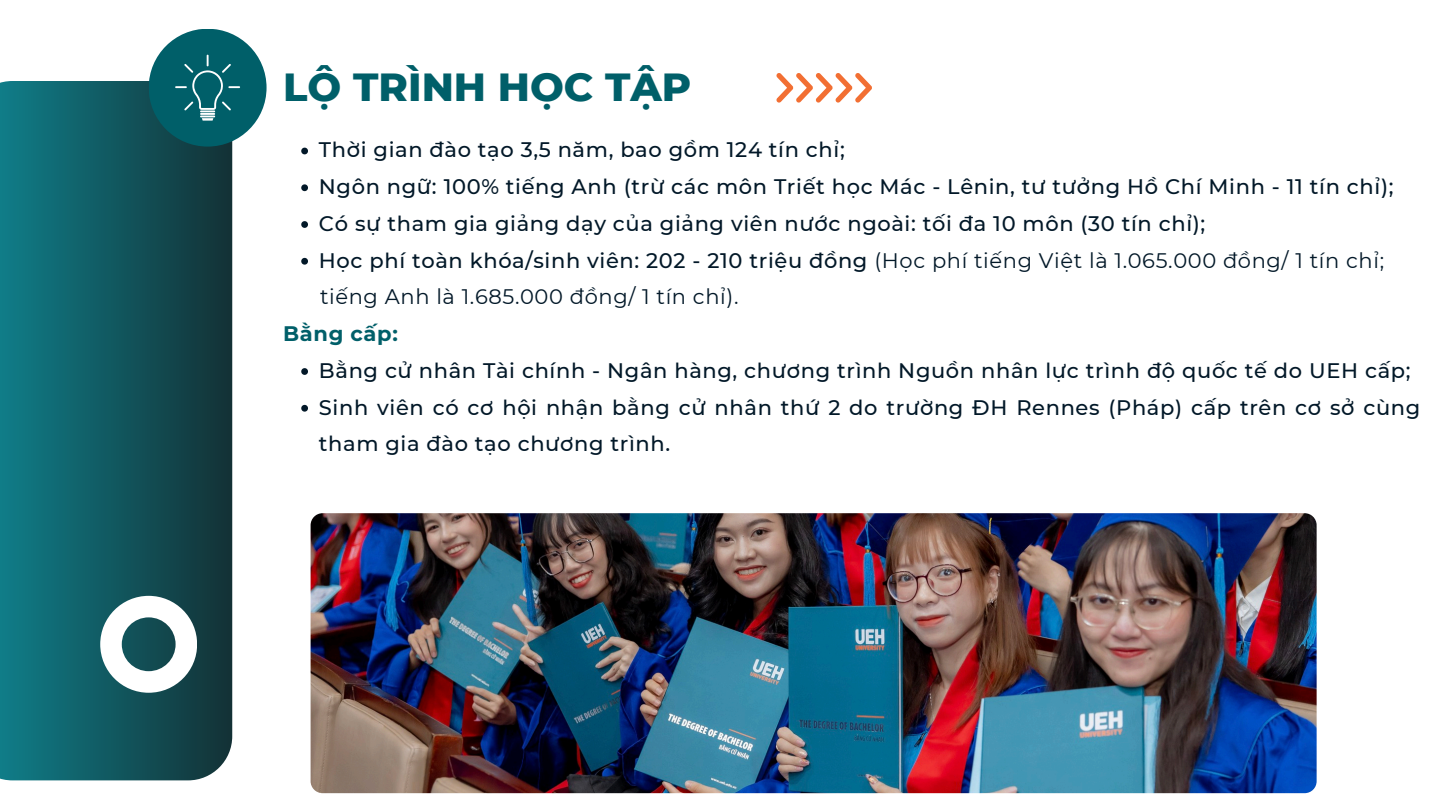
<style>
.page{position:relative;width:1440px;height:810px;background:#fff}
.page>*{position:absolute;margin:0;border:0;box-sizing:border-box;transform-origin:0 0}
.t1{font:800 40px "Montserrat";color:#005f69}
.t2{font:500 21px/36.8px "Montserrat";letter-spacing:.03em;color:#021828}
.t3{font:21px "Montserrat";letter-spacing:.03em;color:#021828}
.t4{font:700 21px "Montserrat";letter-spacing:.03em;color:#005f69}
.s1{font-weight:400}
</style>
<div class="page">
<img style="left:311px;top:513px;width:1005px;height:280px;border-radius:12px">
<svg style="left:0;top:81px;width:232px;height:699px;background:#115960"></svg>
<div style="left:149px;top:29px;width:118px;height:118px;background:#005f69;border-radius:50%"></div>
<svg style="left:175px;top:55px;width:65px;height:66px"></svg>
<svg style="left:301px;top:148px;width:7px;height:6px"></svg>
<svg style="left:301px;top:184px;width:7px;height:7px"></svg>
<svg style="left:301px;top:221px;width:7px;height:7px"></svg>
<svg style="left:301px;top:258px;width:7px;height:7px"></svg>
<svg style="left:301px;top:368px;width:7px;height:7px"></svg>
<svg style="left:301px;top:405px;width:7px;height:7px"></svg>
<svg style="left:100px;top:596px;width:97px;height:97px"></svg>
<svg style="left:776px;top:73px;width:96px;height:30px"></svg>
<p class="t1" style="left:283px;top:62px;width:410px">LỘ TRÌNH HỌC TẬP</p>
<p class="t2" style="left:319px;top:131px;width:527px">Thời gian đào tạo 3,5 năm, bao gồm 124 tín chỉ;</p>
<h1 class="t2" style="left:319px;top:168px;width:1076px">Ngôn ngữ: 100% tiếng Anh (trừ các môn Triết học Mác - Lênin, tư tưởng Hồ Chí Minh - 11 tín chỉ);</h1>
<p class="t2" style="left:319px;top:205px;width:888px">Có sự tham gia giảng dạy của giảng viên nước ngoài: tối đa 10 môn (30 tín chỉ);</p>
<p class="t2" style="left:319px;top:242px;width:1067px">Học phí toàn khóa/sinh viên: 202 - 210 triệu đồng <span class="s1">(Học phí tiếng Việt là 1.065.000 đồng/ 1 tín chỉ;</span></p>
<p class="t3" style="left:320px;top:284px;width:420px">tiếng Anh là 1.685.000 đồng/ 1 tín chỉ).</p>
<p class="t4" style="left:283px;top:321px;width:116px">Bằng cấp:</p>
<p class="t2" style="left:319px;top:352px;width:1093px">Bằng cử nhân Tài chính - Ngân hàng, chương trình Nguồn nhân lực trình độ quốc tế do UEH cấp;</p>
<p class="t2" style="left:319px;top:389px;width:1103px">Sinh viên có cơ hội nhận bằng cử nhân thứ 2 do trường ĐH Rennes (Pháp) cấp trên cơ sở cùng tham gia đào tạo chương trình.</p>
</div>
